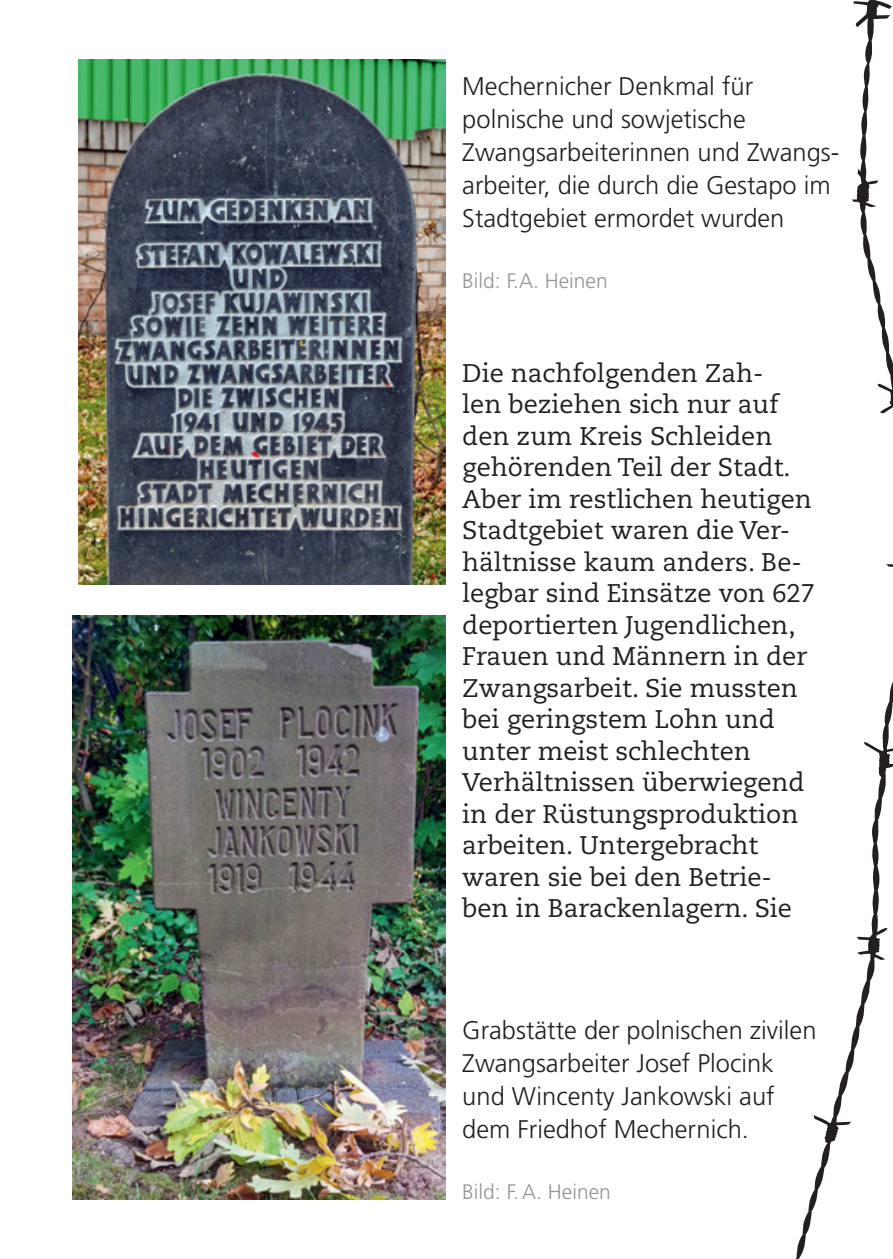
<style>
.page{position:relative;width:893px;height:1259px;background:#fff}
.page>*{position:absolute;margin:0;border:0;box-sizing:border-box;transform-origin:0 0}
.t1{font:25.5px/31.5px "Caecilia LT Std";color:#231f20}
.t2{font:300 25.5px/33px "Frutiger LT Pro";color:#231f20}
.t3{font:300 21px "Frutiger LT Pro";color:#939598}
</style>
<div class="page">
<svg style="left:795px;top:0;width:98px;height:1259px"></svg>
<img style="left:78px;top:60px;width:367px;height:525px">
<img style="left:72px;top:616px;width:373px;height:583px">
<p class="t2" style="left:462px;top:70px;width:378px">Mechernicher Denkmal für polnische und sowjetische<br>Zwangsarbeiterinnen und Zwangs&shy;arbeiter, die durch die Gestapo im<br>Stadtgebiet ermordet wurden</p>
<p class="t3" style="left:462px;top:269px;width:147px">Bild: F.A. Heinen</p>
<p class="t1" style="left:462px;top:358px;width:354px">Die nachfolgenden Zah-<br>len beziehen sich nur auf den zum Kreis Schleiden gehörenden Teil der Stadt.<br>Aber im restlichen heutigen<br>Stadtgebiet waren die Ver&shy;hältnisse kaum anders. Be&shy;legbar sind Einsätze von 627 deportierten Jugendlichen,<br>Frauen und Männern in der<br>Zwangsarbeit. Sie mussten bei geringstem Lohn und unter meist schlechten<br>Verhältnissen überwiegend in der Rüstungsproduktion arbeiten. Untergebracht waren sie bei den Betrie&shy;ben in Barackenlagern. Sie</p>
<p class="t2" style="left:462px;top:1014px;width:356px">Grabstätte der polnischen zivilen<br>Zwangsarbeiter Josef Plocink und Wincenty Jankowski auf dem Friedhof Mechernich.</p>
<p class="t3" style="left:462px;top:1180px;width:150px">Bild: F. A. Heinen</p>
</div>
